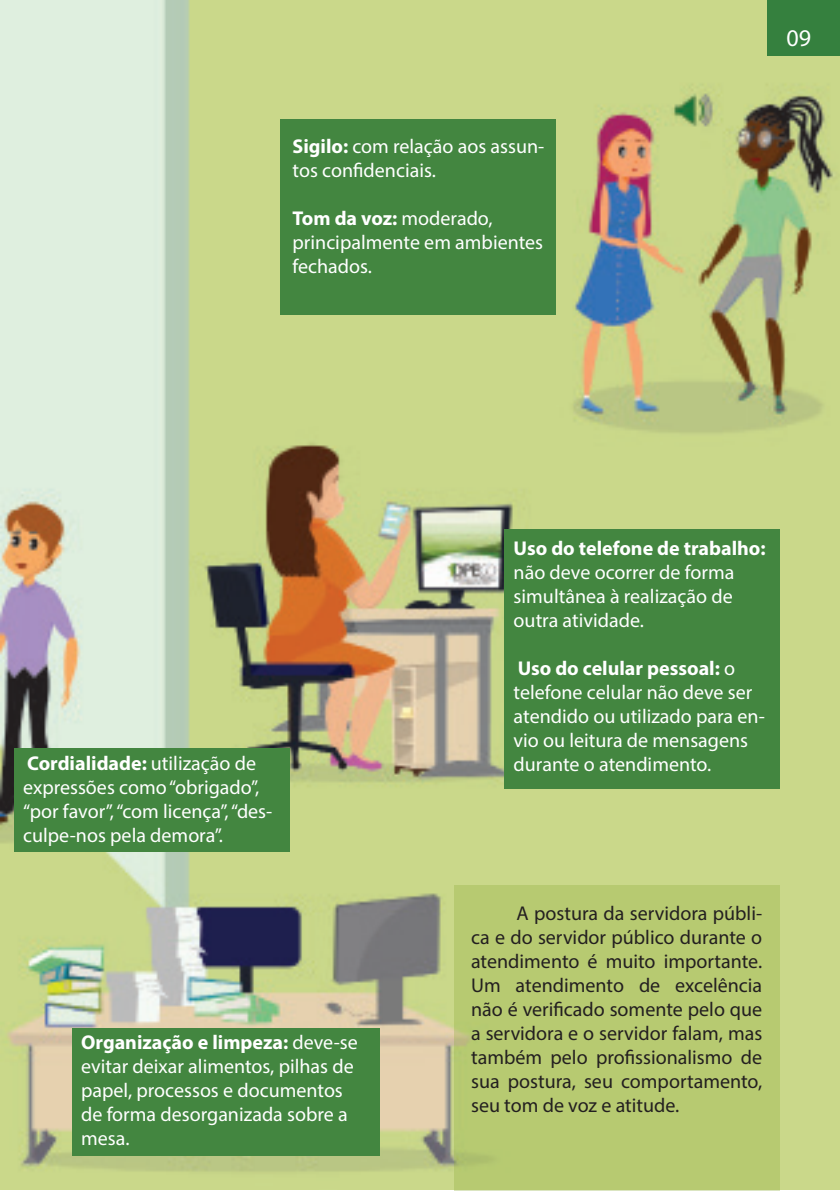
<style>
.page{position:relative;width:840px;height:1191px;background:#fff}
.page>*{position:absolute;margin:0;border:0;box-sizing:border-box;transform-origin:0 0}
.t1{font:24px "Myriad Pro";color:#fff}
.t2{font:20px/24px "Myriad Pro";color:#fff}
.t3{font:20px/24px "Myriad Pro";color:#231f20;text-align:justify}
.t4{font:700 20px "Myriad Pro";color:#fff}
.s1{font-weight:700}
</style>
<div class="page">
<img style="left:0;top:0;width:839px;height:1189px">
<div style="left:454px;top:884px;width:324px;height:307px;background:#b7ca71"></div>
<div style="left:14px;top:748px;width:275px;height:104px;background:#438640"></div>
<div style="left:72px;top:1028px;width:307px;height:127px;background:#438640"></div>
<div style="left:279px;top:119px;width:276px;height:195px;background:#438640"></div>
<div style="left:503px;top:529px;width:275px;height:259px;background:#438640"></div>
<div style="left:767px;top:0;width:72px;height:55px;background:#35803e"></div>
<p class="t2" style="left:292px;top:133px;width:253px"><span class="s1">Sigilo:</span> com relação aos assun&shy;tos confidenciais.</p>
<p class="t2" style="left:292px;top:205px;width:252px"><span class="s1">Tom da voz:</span> moderado, principalmente em ambientes fechados.</p>
<p class="t1" style="left:785px;top:23px;width:26px">09</p>
<p class="t2" style="left:23px;top:750px;width:250px"><span class="s1">Cordialidade:</span> utilização de expressões como “obrigado”, “por favor”, “com licença”, “des&shy;culpe-nos pela demora”.</p>
<p class="t2" style="left:81px;top:1030px;width:278px"><span class="s1">Organização e limpeza:</span> deve-se evitar deixar alimentos, pilhas de papel, processos e documentos de forma desorganizada sobre a mesa.</p>
<p class="t4" style="left:513px;top:535px;width:253px">Uso do telefone de trabalho:</p>
<p class="t2" style="left:513px;top:560px;width:222px;text-align:justify">não deve ocorrer de forma simultânea à realização de outra atividade.</p>
<p class="t2" style="left:513px;top:656px;width:252px"><span class="s1">Uso do celular pessoal:</span> o telefone celular não deve ser atendido ou utilizado para en&shy;vio ou leitura de mensagens durante o atendimento.</p>
<p class="t3" style="left:471px;top:900px;width:292px;text-indent:45px">A postura da servidora públi&shy;ca e do servidor público durante o atendimento é muito importante.<br>Um atendimento de excelência não é verificado somente pelo que a servidora e o servidor falam, mas também pelo profissionalismo de sua postura, seu comportamento, seu tom de voz e atitude.</p>
</div>
